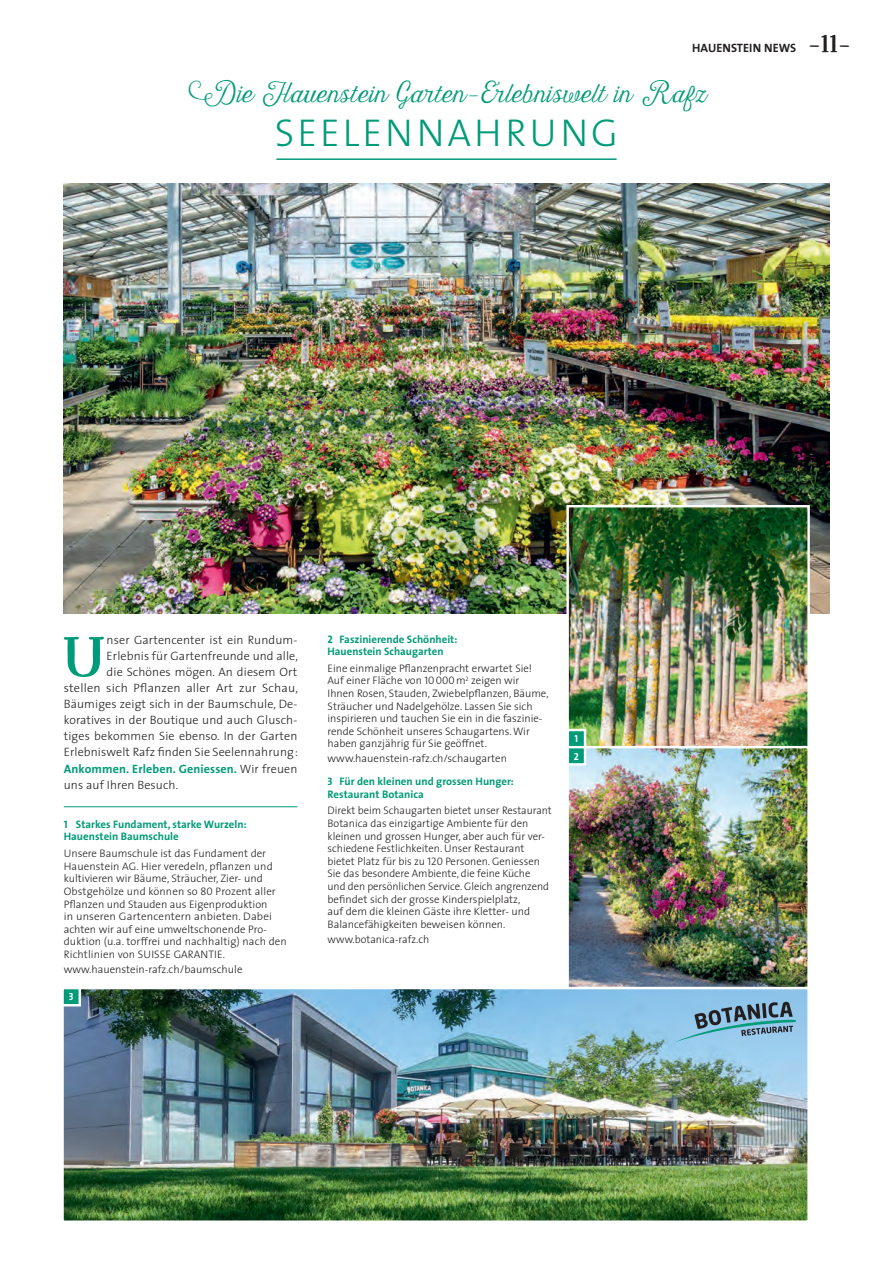
<style>
.page{position:relative;width:893px;height:1263px;background:#fff}
.page>*{position:absolute;margin:0;border:0;box-sizing:border-box;transform-origin:0 0}
._021_news_lauftext_1{font:54.45px "Harman Slab";color:#009b78}
._003_untertitel_unte{font:300 39px "The Sans";letter-spacing:.075em;color:#009b78}
._002_kleiner_unterti{font:22.5px "Harman Script";letter-spacing:.01em;color:#009b78}
._021_news_lauftext_1-2{font:300 12.15px "The Sans";letter-spacing:.01em;color:#231f20}
._021_news_lauftext_1-3{font:700 12.15px "The Sans";letter-spacing:.01em;color:#009b78}
.t1{font:700 12.15px "The Sans";letter-spacing:.005em;color:#231f20}
._031_Linie_news_lege{font:300 10.95px/12.6px "The Sans";color:#231f20}
._032_news_legende_li{font:300 10.95px/12.6px "The Sans";color:#231f20}
._032_news_legende_li-2{font:700 10.95px/12.6px "The Sans";color:#009b78}
._031_Linie_news_lege-2{font:700 10.95px/12.6px "The Sans";color:#009b78}
.t2{font:10.35px "The Sans Bold Caps";color:#fff}
.s1{font-family:"Harman Slab";font-weight:400;font-size:24.3px}
.s2{font-weight:300;color:#231f20}
.s3{font-family:"The Sans Bold Caps";font-weight:400}
.s4{font-family:"The Sans Light Caps";font-weight:400}
</style>
<div class="page">
<hr style="left:64px;top:806px;width:233px;height:1px;background:#009b78">
<img style="left:64px;top:184px;width:765px;height:429px">
<hr style="left:276px;top:158px;width:341px;height:2px;background:#009b78">
<img style="left:569px;top:508px;width:238px;height:478px">
<div style="left:566px;top:505px;width:244px;height:243px;border:2px solid #fff"></div>
<div style="left:566px;top:746px;width:244px;height:243px;border:2px solid #fff"></div>
<img style="left:64px;top:990px;width:743px;height:230px">
<div style="left:61px;top:987px;width:749px;height:236px;border:2px solid #fff"></div>
<div style="left:568px;top:730px;width:17px;height:17px;background:#009b78"></div>
<div style="left:567px;top:729px;width:19px;height:19px;border:2px solid #fff"></div>
<div style="left:568px;top:747px;width:17px;height:17px;background:#009b78"></div>
<div style="left:567px;top:746px;width:19px;height:20px;border:2px solid #fff"></div>
<div style="left:63px;top:988px;width:17px;height:17px;background:#009b78"></div>
<div style="left:61px;top:987px;width:20px;height:19px;border:2px solid #fff"></div>
<svg style="left:675px;top:1002px;width:121px;height:40px;background:#76a4bd"></svg>
<p class="t1" style="left:692px;top:38px;width:160px">HAUENSTEIN NEWS <span class="s1">-11-</span></p>
<p class="_002_kleiner_unterti" style="left:188px;top:81px;width:519px">Die Hauenstein Garten-Erlebniswelt in Rafz</p>
<p class="_003_untertitel_unte" style="left:275px;top:100px;width:345px">SEELENNAHRUNG</p>
<p class="_021_news_lauftext_1" style="left:62px;top:624px;width:46px">U</p>
<p class="_021_news_lauftext_1-2" style="left:107px;top:629px;width:192px">nser Gartencenter ist ein Rundum-</p>
<p class="_021_news_lauftext_1-2" style="left:107px;top:645px;width:193px">Erlebnis für Gartenfreunde und alle,</p>
<p class="_021_news_lauftext_1-2" style="left:107px;top:662px;width:192px">die Schönes mögen. An diesem Ort</p>
<p class="_021_news_lauftext_1-2" style="left:64px;top:678px;width:236px">stellen sich Pflanzen aller Art zur Schau,</p>
<p class="_021_news_lauftext_1-2" style="left:64px;top:694px;width:235px">Bäumiges zeigt sich in der Baumschule, De-</p>
<p class="_021_news_lauftext_1-2" style="left:64px;top:710px;width:235px">koratives in der Boutique und auch Glusch-</p>
<p class="_021_news_lauftext_1-2" style="left:64px;top:726px;width:235px">tiges bekommen Sie ebenso. In der Garten</p>
<p class="_021_news_lauftext_1-2" style="left:64px;top:742px;width:236px">Erlebniswelt Rafz finden Sie Seelennahrung:</p>
<p class="_021_news_lauftext_1-3" style="left:64px;top:758px;width:235px">Ankommen. Erleben. Geniessen. <span class="s2">Wir freuen</span></p>
<p class="_021_news_lauftext_1-2" style="left:64px;top:774px;width:116px">uns auf Ihren Besuch.</p>
<p class="_031_Linie_news_lege-2" style="left:64px;top:817px;width:184px"><span class="s3">1</span> Starkes Fundament, starke Wurzeln:<br>Hauenstein Baumschule</p>
<p class="_031_Linie_news_lege" style="left:64px;top:847px;width:225px">Unsere Baumschule ist das Fundament der Hauenstein AG. Hier veredeln, pflanzen und kultivieren wir Bäume, Sträucher, Zier- und Obstgehölze und können so <span class="s4">80</span> Prozent aller Pflanzen und Stauden aus Eigenproduktion<br>in unseren Gartencentern anbieten. Dabei achten wir auf eine umweltschonende Pro&shy;duktion (u.a. torffrei und nachhaltig) nach den Richtlinien von SUISSE GARANTIE.</p>
<p class="_031_Linie_news_lege" style="left:64px;top:963px;width:180px">www.hauenstein-rafz.ch/baumschule</p>
<p class="t2" style="left:69px;top:988px;width:6px">3</p>
<p class="_032_news_legende_li-2" style="left:328px;top:632px;width:131px"><span class="s3">2</span> Faszinierende Schönheit:<br>Hauenstein Schaugarten</p>
<p class="_032_news_legende_li" style="left:328px;top:661px;width:223px">Eine einmalige Pflanzenpracht erwartet Sie!<br>Auf einer Fläche von <span class="s4">10000</span>m<sup>2</sup> zeigen wir Ihnen Rosen, Stauden, Zwiebelpflanzen, Bäume, Sträucher und Nadelgehölze. Lassen Sie sich inspirieren und tauchen Sie ein in die faszinie&shy;rende Schönheit unseres Schaugartens. Wir haben ganzjährig für Sie geöffnet.</p>
<p class="_032_news_legende_li" style="left:328px;top:752px;width:181px">www.hauenstein-rafz.ch/schaugarten</p>
<p class="_032_news_legende_li-2" style="left:328px;top:775px;width:188px"><span class="s3">3</span> Für den kleinen und grossen Hunger:<br>Restaurant Botanica</p>
<p class="_031_Linie_news_lege" style="left:328px;top:804px;width:226px">Direkt beim Schaugarten bietet unser Restaurant Botanica das einzigartige Ambiente für den kleinen und grossen Hunger, aber auch für ver&shy;schiedene Festlichkeiten. Unser Restaurant bietet Platz für bis zu <span class="s4">120</span> Personen. Geniessen Sie das besondere Ambiente, die feine Küche<br>und den persönlichen Service. Gleich angrenzend befindet sich der grosse Kinderspielplatz,<br>auf dem die kleinen Gäste ihre Kletter- und Balancefähigkeiten beweisen können.</p>
<p class="_031_Linie_news_lege" style="left:328px;top:932px;width:103px">www.botanica-rafz.ch</p>
<p class="t2" style="left:575px;top:730px;width:5px">1</p>
<p class="t2" style="left:574px;top:747px;width:7px">2</p>
</div>
